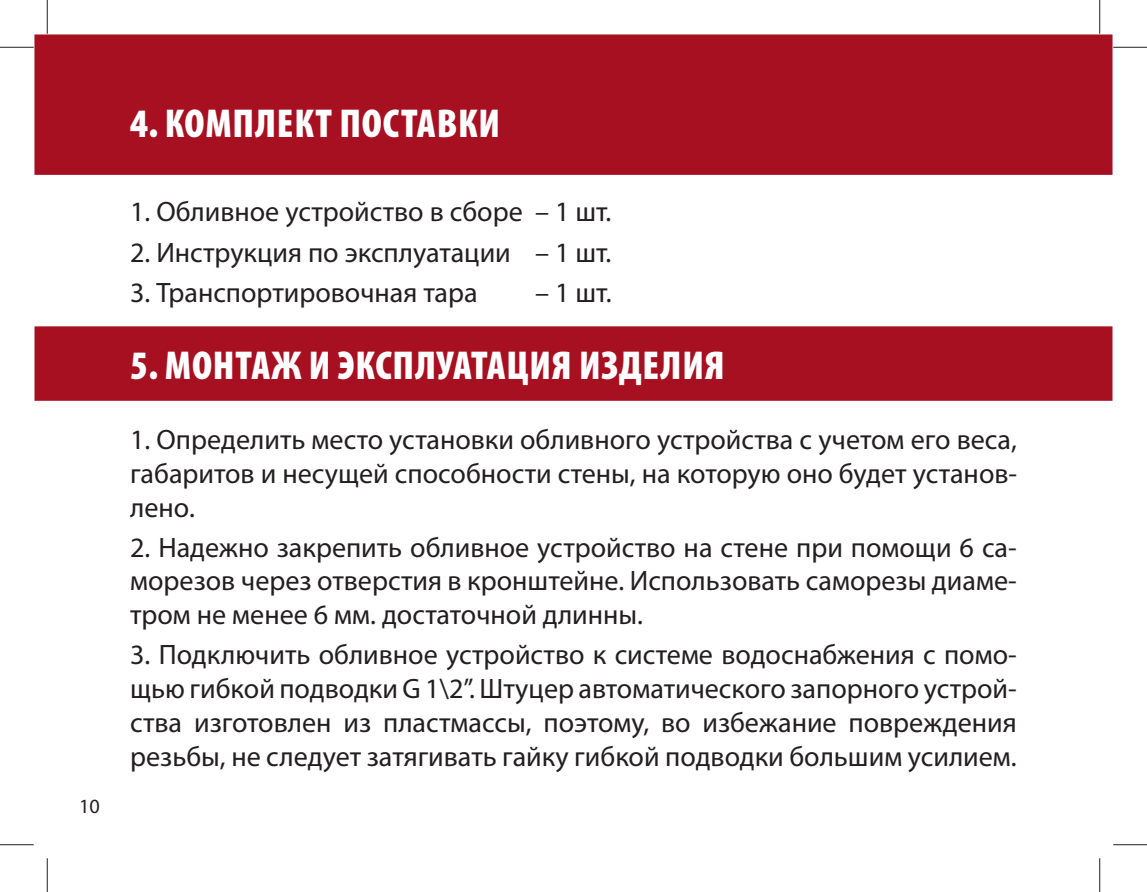
<style>
.page{position:relative;width:1147px;height:892px;background:#fff}
.page>*{position:absolute;margin:0;border:0;box-sizing:border-box;transform-origin:0 0}
.t1{font:900 condensed 40.5px "Myriad Pro";letter-spacing:.02em;color:#fff}
.t2{font:28.12px/33.8px "Myriad Pro";color:#231f20;text-align:justify}
.t3{font:20.25px "Myriad Pro";color:#231f20}
</style>
<div class="page">
<div style="left:36px;top:36px;width:1075px;height:138px;background:#a71021"></div>
<div style="left:34px;top:34px;width:1078px;height:141px;border:2px solid #a71021"></div>
<div style="left:36px;top:327px;width:1075px;height:73px;background:#a71021"></div>
<div style="left:34px;top:326px;width:1078px;height:75px;border:2px solid #a71021"></div>
<hr style="left:0;top:47px;width:34px;height:1px;background:#231f20">
<hr style="left:1113px;top:47px;width:34px;height:1px;background:#231f20">
<hr style="left:0;top:844px;width:34px;height:1px;background:#231f20">
<hr style="left:1113px;top:844px;width:34px;height:1px;background:#231f20">
<hr style="left:47px;top:0;width:1px;height:34px;background:#231f20">
<hr style="left:47px;top:858px;width:1px;height:34px;background:#231f20">
<hr style="left:1099px;top:0;width:1px;height:34px;background:#231f20">
<hr style="left:1099px;top:858px;width:1px;height:34px;background:#231f20">
<p class="t3" style="left:79px;top:798px;width:22px">10</p>
<h1 class="t1" style="left:130px;top:109px;width:371px">4. КОМПЛЕКТ ПОСТАВКИ</h1>
<p class="t2" style="left:130px;top:197px;width:483px">1. Обливное устройство в сборе – 1 шт.</p>
<p class="t2" style="left:130px;top:237px;width:483px">2. Инструкция по эксплуатации – 1 шт.</p>
<p class="t2" style="left:130px;top:278px;width:349px">3. Транспортировочная тара</p>
<p class="t2" style="left:535px;top:278px;width:78px">– 1 шт.</p>
<h1 class="t1" style="left:130px;top:351px;width:596px">5. МОНТАЖ И ЭКСПЛУАТАЦИЯ ИЗДЕЛИЯ</h1>
<p class="t2" style="left:130px;top:425px;width:888px">1. Определить место установки обливного устройства с учетом его веса, габаритов и несущей способности стены, на которую оно будет установ&shy;лено.</p>
<p class="t2" style="left:130px;top:532px;width:888px">2. Надежно закрепить обливное устройство на стене при помощи 6 са&shy;морезов через отверстия в кронштейне. Использовать саморезы диаме&shy;тром не менее 6 мм. достаточной длинны.</p>
<p class="t2" style="left:130px;top:640px;width:888px">3. Подключить обливное устройство к системе водоснабжения с помо&shy;щью гибкой подводки G 1\2”. Штуцер автоматического запорного устрой&shy;ства изготовлен из пластмассы, поэтому, во избежание повреждения резьбы, не следует затягивать гайку гибкой подводки большим усилием.</p>
</div>
